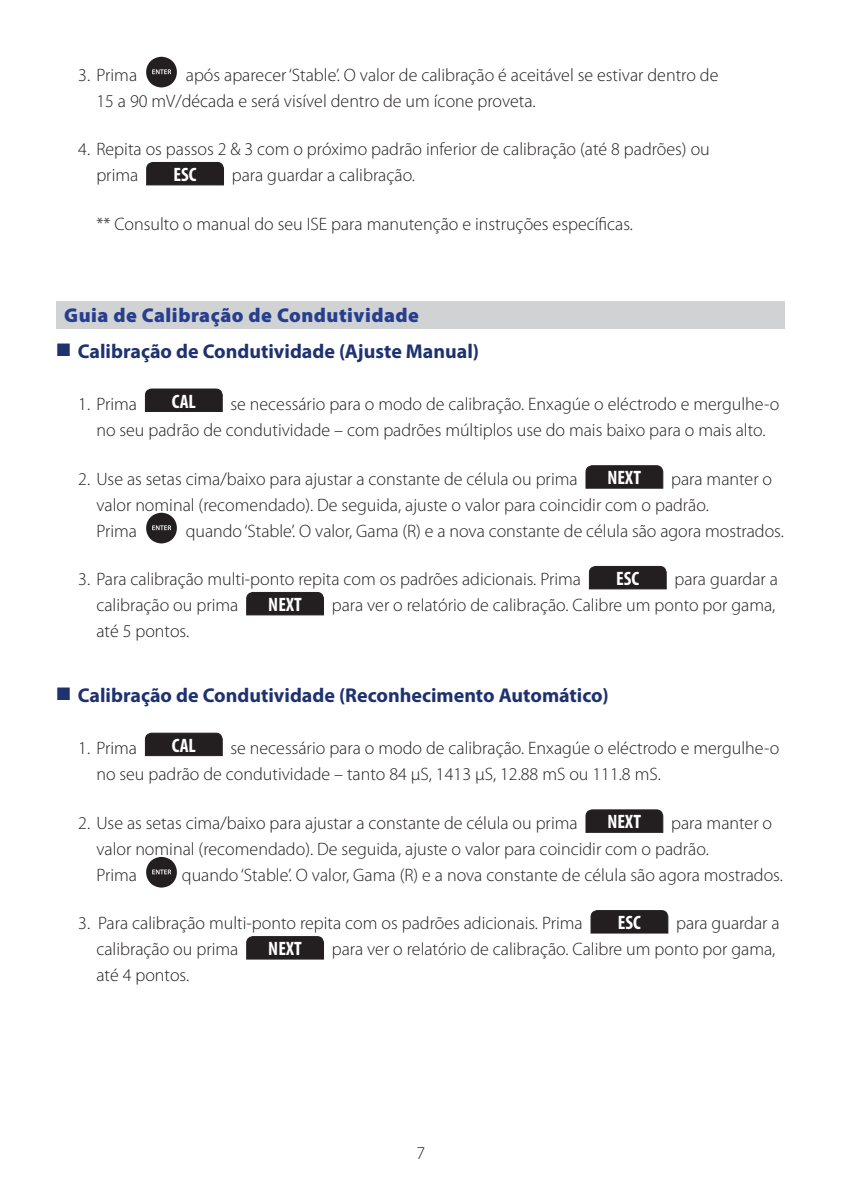
<style>
.page{position:relative;width:842px;height:1191px;background:#fff}
.page>*{position:absolute;margin:0;border:0;box-sizing:border-box;transform-origin:0 0}
.t1{font:700 20px "Myriad Pro";color:#1d326f}
.t2{font:900 20px "Myriad Pro";letter-spacing:.025em;color:#253f8e}
.t3{font:700 condensed 19.4px "Myriad Pro";color:#fff}
.t4{font:300 18px/26px "Myriad Pro";color:#231f20}
</style>
<div class="page">
<div style="left:57px;top:301px;width:728px;height:28px;background:#d1d2d4"></div>
<div style="left:145px;top:388px;width:78px;height:24px;background:#231f20"></div>
<svg style="left:585px;top:465px;width:78px;height:24px;background:#2a2627"></svg>
<svg style="left:146px;top:512px;width:31px;height:32px"></svg>
<svg style="left:589px;top:565px;width:78px;height:24px;background:#2f2b2c"></svg>
<div style="left:246px;top:591px;width:78px;height:24px;background:#231f20"></div>
<svg style="left:145px;top:732px;width:78px;height:24px;background:#2c292a"></svg>
<svg style="left:585px;top:809px;width:78px;height:24px;background:#2a2627"></svg>
<svg style="left:146px;top:856px;width:31px;height:32px"></svg>
<svg style="left:590px;top:910px;width:79px;height:23px;background:#292526"></svg>
<div style="left:246px;top:936px;width:78px;height:23px;background:#231f20"></div>
<svg style="left:146px;top:56px;width:31px;height:32px"></svg>
<div style="left:146px;top:162px;width:78px;height:24px;background:#231f20"></div>
<p class="t4" style="left:96px;top:62px;width:623px;text-indent:89px">após aparecer ‘Stable’. O valor de calibração é aceitável se estivar dentro de<br>15 a 90 mV/década e será visível dentro de um ícone proveta.</p>
<p class="t4" style="left:96px;top:137px;width:615px;text-indent:-18px">4. Repita os passos 2 &amp; 3 com o próximo padrão inferior de calibração (até 8 padrões) ou prima</p>
<p class="t4" style="left:78px;top:62px;width:60px">3. Prima</p>
<p class="t3" style="left:174px;top:162px;width:24px">ESC</p>
<p class="t4" style="left:232px;top:163px;width:185px">para guardar a calibração.</p>
<p class="t4" style="left:96px;top:211px;width:538px">** Consulto o manual do seu ISE para manutenção e instruções específicas.</p>
<p class="t2" style="left:64px;top:304px;width:356px">Guia de Calibração de Condutividade</p>
<p class="t1" style="left:57px;top:338px;width:424px">■ Calibração de Condutividade (Ajuste Manual)</p>
<p class="t4" style="left:78px;top:391px;width:60px">1. Prima</p>
<p class="t3" style="left:172px;top:389px;width:26px">CAL</p>
<p class="t4" style="left:96px;top:391px;width:684px;text-indent:134px">se necessário para o modo de calibração. Enxagúe o eléctrodo e mergulhe-o no seu padrão de condutividade – com padrões múltiplos use do mais baixo para o mais alto.</p>
<p class="t4" style="left:78px;top:466px;width:501px">2. Use as setas cima/baixo para ajustar a constante de célula ou prima</p>
<p class="t3" style="left:608px;top:465px;width:35px">NEXT</p>
<p class="t4" style="left:96px;top:466px;width:677px;text-indent:575px">para manter o valor nominal (recomendado). De seguida, ajuste o valor para coincidir com o padrão.<br>Prima</p>
<p class="t4" style="left:186px;top:518px;width:599px">quando ‘Stable’. O valor, Gama (R) e a nova constante de célula são agora mostrados.</p>
<p class="t4" style="left:78px;top:566px;width:504px">3. Para calibração multi-ponto repita com os padrões adicionais. Prima</p>
<p class="t3" style="left:616px;top:566px;width:24px">ESC</p>
<p class="t4" style="left:674px;top:566px;width:105px">para guardar a</p>
<p class="t4" style="left:96px;top:592px;width:144px">calibração ou prima</p>
<p class="t3" style="left:268px;top:592px;width:35px">NEXT</p>
<p class="t4" style="left:332px;top:592px;width:445px">para ver o relatório de calibração. Calibre um ponto por gama,</p>
<p class="t4" style="left:96px;top:618px;width:94px">até 5 pontos.</p>
<p class="t1" style="left:57px;top:682px;width:554px">■ Calibração de Condutividade (Reconhecimento Automático)</p>
<p class="t4" style="left:78px;top:735px;width:60px">1. Prima</p>
<p class="t3" style="left:172px;top:733px;width:26px">CAL</p>
<p class="t4" style="left:96px;top:735px;width:684px;text-indent:134px">se necessário para o modo de calibração. Enxagúe o eléctrodo e mergulhe-o no seu padrão de condutividade – tanto 84 µS, 1413 µS, 12.88 mS ou 111.8 mS.</p>
<p class="t4" style="left:78px;top:810px;width:501px">2. Use as setas cima/baixo para ajustar a constante de célula ou prima</p>
<p class="t3" style="left:608px;top:810px;width:35px">NEXT</p>
<p class="t4" style="left:96px;top:810px;width:677px;text-indent:575px">para manter o valor nominal (recomendado). De seguida, ajuste o valor para coincidir com o padrão.<br>Prima</p>
<p class="t4" style="left:182px;top:862px;width:602px">quando ‘Stable’. O valor, Gama (R) e a nova constante de célula são agora mostrados.</p>
<p class="t4" style="left:78px;top:910px;width:506px">3. Para calibração multi-ponto repita com os padrões adicionais. Prima</p>
<p class="t3" style="left:618px;top:910px;width:24px">ESC</p>
<p class="t4" style="left:676px;top:910px;width:105px">para guardar a</p>
<p class="t4" style="left:96px;top:936px;width:144px">calibração ou prima</p>
<p class="t3" style="left:268px;top:936px;width:35px">NEXT</p>
<p class="t4" style="left:332px;top:936px;width:445px">para ver o relatório de calibração. Calibre um ponto por gama,</p>
<p class="t4" style="left:96px;top:962px;width:94px">até 4 pontos.</p>
<p class="t4" style="left:417px;top:1140px;width:10px">7</p>
</div>
